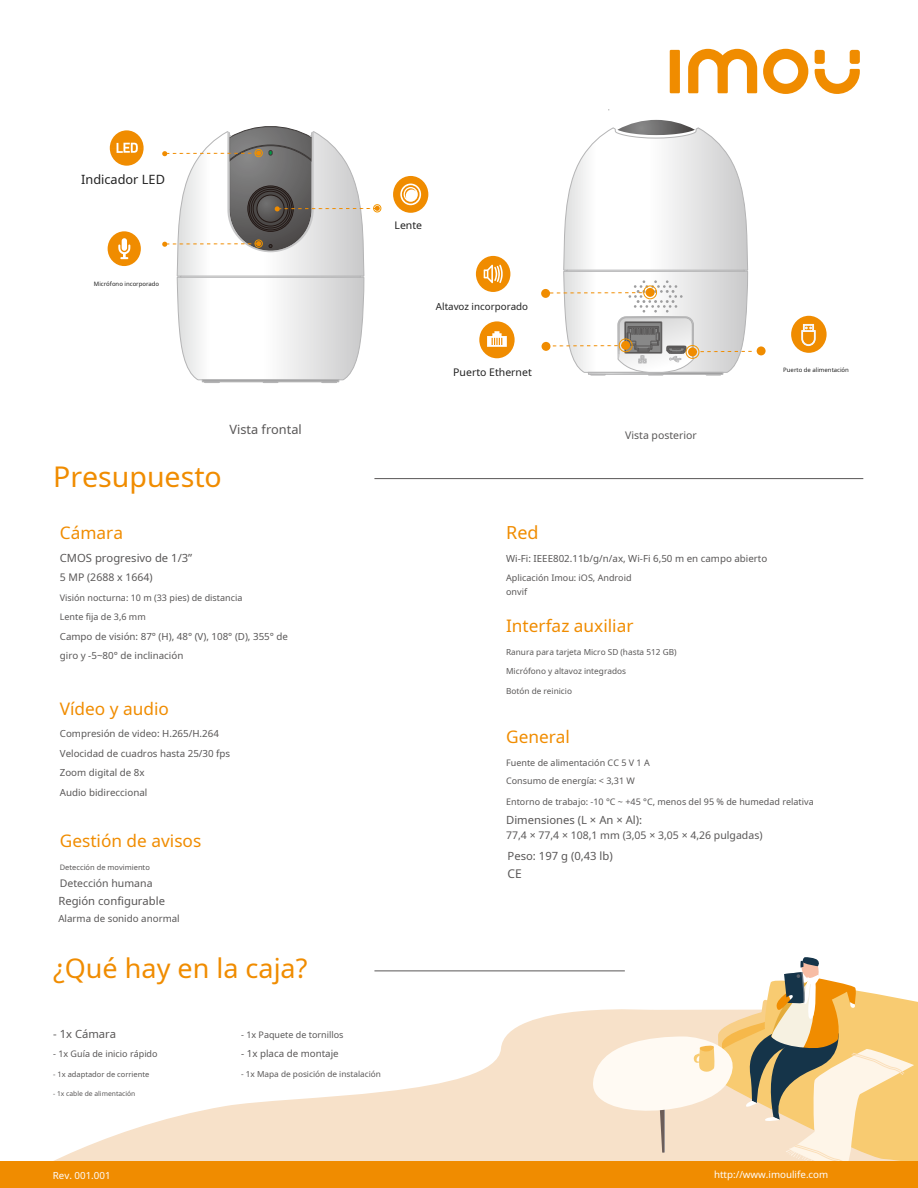
<style>
.page{position:relative;width:918px;height:1188px;background:#fff}
.page>*{position:absolute;margin:0;border:0;box-sizing:border-box;transform-origin:0 0}
.t1{font:28.5px "Noto Sans";color:#f08c00}
.t2{font:27px "Noto Sans";color:#f08c00}
.t3{font:18px "Noto Sans";color:#f08c00}
.t4{font:17.25px "Noto Sans";color:#f08c00}
.t5{font:12.75px "Noto Sans";color:#212121}
.t6{font:12.75px "Noto Sans";color:#595757}
.t7{font:12px "Noto Sans";color:#595757}
.t8{font:11.25px "Noto Sans";color:#595757}
.t9{font:10.5px "Noto Sans";color:#595757}
.t10{font:10.5px "Noto Sans";color:#212121}
.t11{font:9.75px/19.5px "Noto Sans";color:#595757}
.t12{font:9.75px "Noto Sans";color:#fdfdfe}
.t13{font:9.75px "Noto Sans";color:#212121}
.t14{font:9px/19.6px "Noto Sans";color:#595757}
.t15{font:8.25px "Noto Sans";color:#595757}
.t16{font:7.5px "Noto Sans";color:#595757}
.t17{font:6.75px "Noto Sans";color:#595757}
.t18{font:6px "Noto Sans";color:#212121}
</style>
<div class="page">
<svg style="left:54px;top:1010px;width:536px;height:151px"></svg>
<svg style="left:590px;top:957px;width:328px;height:204px"></svg>
<hr style="left:374px;top:478px;width:489px;height:1px;background:#595757">
<hr style="left:374px;top:971px;width:251px;height:1px;background:#595757">
<div style="left:0;top:1161px;width:918px;height:27px;background:#f08c00"></div>
<div style="left:670px;top:50px;width:10px;height:43px;background:#f08c00"></div>
<svg style="left:763px;top:49px;width:45px;height:45px"></svg>
<div style="left:815px;top:50px;width:10px;height:14px;background:#f08c00;border-radius:3px"></div>
<div style="left:850px;top:50px;width:10px;height:14px;background:#f08c00;border-radius:3px"></div>
<svg style="left:815px;top:69px;width:45px;height:25px"></svg>
<svg style="left:688px;top:49px;width:69px;height:44px"></svg>
<svg style="left:563px;top:127px;width:185px;height:153px"></svg>
<hr style="left:567px;top:270px;width:177px;height:1px;background:#b4b4b5">
<hr style="left:567px;top:271px;width:177px;height:1px;background:#b4b4b5">
<svg style="left:618px;top:120px;width:77px;height:15px"></svg>
<div style="left:757px;top:346px;width:9px;height:9px;background:#f08c00;border-radius:50%"></div>
<div style="left:542px;top:342px;width:8px;height:9px;background:#f08c00;border-radius:50%"></div>
<div style="left:476px;top:256px;width:34px;height:36px;background:#f08c00;border-radius:50%"></div>
<svg style="left:484px;top:265px;width:19px;height:18px"></svg>
<div style="left:541px;top:289px;width:9px;height:9px;background:#f08c00;border-radius:50%"></div>
<svg style="left:545px;top:280px;width:207px;height:96px"></svg>
<div style="left:643px;top:286px;width:14px;height:13px;border:1px solid #f29600;border-radius:50%"></div>
<div style="left:646px;top:288px;width:9px;height:9px;background:#f08c00;border-radius:50%"></div>
<div style="left:791px;top:316px;width:36px;height:37px;background:#f08c00;border-radius:50%"></div>
<svg style="left:801px;top:324px;width:15px;height:22px"></svg>
<div style="left:479px;top:321px;width:36px;height:37px;background:#f08c00;border-radius:50%"></div>
<svg style="left:487px;top:331px;width:20px;height:16px"></svg>
<svg style="left:176px;top:252px;width:189px;height:128px"></svg>
<svg style="left:202px;top:379px;width:137px;height:4px"></svg>
<hr style="left:181px;top:276px;width:179px;height:1px;background:#b4b4b5">
<hr style="left:181px;top:277px;width:179px;height:1px;background:#b4b4b5">
<svg style="left:110px;top:130px;width:34px;height:36px"></svg>
<div style="left:373px;top:204px;width:8px;height:8px;border:1px solid #f29600;border-radius:50%"></div>
<div style="left:393px;top:176px;width:35px;height:37px;background:#f08c00;border-radius:50%"></div>
<svg style="left:400px;top:184px;width:21px;height:21px"></svg>
<div style="left:108px;top:231px;width:33px;height:35px;background:#f08c00;border-radius:50%"></div>
<svg style="left:118px;top:238px;width:12px;height:21px"></svg>
<svg style="left:162px;top:126px;width:218px;height:126px"></svg>
<h3 class="t5" style="left:81px;top:170px;width:85px">Indicador LED</h3>
<p class="t18" style="left:94px;top:280px;width:67px">Micrófono incorporado</p>
<h3 class="t6" style="left:230px;top:420px;width:74px">Vista frontal</h3>
<p class="t10" style="left:395px;top:217px;width:29px">Lente</p>
<p class="t13" style="left:436px;top:299px;width:94px">Altavoz incorporado</p>
<p class="t10" style="left:453px;top:365px;width:80px">Puerto Ethernet</p>
<p class="t18" style="left:783px;top:366px;width:67px">Puerto de alimentación</p>
<p class="t9" style="left:625px;top:428px;width:73px">Vista posterior</p>
<h1 class="t1" style="left:53px;top:456px;width:170px">Presupuesto</h1>
<h3 class="t4" style="left:60px;top:521px;width:65px">Cámara</h3>
<h3 class="t3" style="left:506px;top:520px;width:34px">Red</h3>
<p class="t8" style="left:60px;top:550px;width:134px">CMOS progresivo de 1/3”</p>
<p class="t9" style="left:60px;top:570px;width:94px">5 MP (2688 x 1664)</p>
<p class="t14" style="left:60px;top:587px;width:184px">Visión nocturna: 10 m (33 pies) de distancia<br>Lente fija de 3,6 mm</p>
<p class="t11" style="left:60px;top:626px;width:230px">Campo de visión: 87° (H), 48° (V), 108° (D), 355° de giro y -5~80° de inclinación</p>
<p class="t11" style="left:506px;top:548px;width:263px">Wi-Fi: IEEE802.11b/g/n/ax, Wi-Fi 6,50 m en campo abierto</p>
<p class="t14" style="left:506px;top:570px;width:127px;line-height:14.4px">Aplicación Imou: iOS, Android onvif</p>
<h3 class="t4" style="left:506px;top:614px;width:129px">Interfaz auxiliar</h3>
<p class="t15" style="left:506px;top:646px;width:172px">Ranura para tarjeta Micro SD (hasta 512 GB)</p>
<p class="t15" style="left:506px;top:665px;width:121px">Micrófono y altavoz integrados</p>
<p class="t15" style="left:506px;top:685px;width:67px">Botón de reinicio</p>
<h3 class="t4" style="left:60px;top:696px;width:111px">Vídeo y audio</h3>
<p class="t11" style="left:60px;top:724px;width:172px">Compresión de video: H.265/H.264<br>Velocidad de cuadros hasta 25/30 fps<br>Zoom digital de 8x<br>Audio bidireccional</p>
<h3 class="t4" style="left:506px;top:725px;width:65px">General</h3>
<p class="t14" style="left:506px;top:753px;width:145px;line-height:18.8px">Fuente de alimentación CC 5 V 1 A<br>Consumo de energía: &lt; 3,31 W</p>
<p class="t14" style="left:506px;top:791px;width:309px">Entorno de trabajo: -10 °C ~ +45 °C, menos del 95 % de humedad relativa</p>
<p class="t8" style="left:506px;top:812px;width:138px">Dimensiones (L × An × Al):</p>
<p class="t9" style="left:506px;top:827px;width:258px">77,4 × 77,4 × 108,1 mm (3,05 × 3,05 × 4,26 pulgadas)</p>
<h3 class="t4" style="left:60px;top:829px;width:143px">Gestión de avisos</h3>
<p class="t16" style="left:60px;top:862px;width:92px">Detección de movimiento</p>
<p class="t9" style="left:60px;top:876px;width:94px">Detección humana</p>
<p class="t8" style="left:58px;top:893px;width:108px">Región configurable</p>
<p class="t11" style="left:58px;top:909px;width:123px">Alarma de sonido anormal</p>
<h2 class="t2" style="left:53px;top:949px;width:256px">¿Qué hay en la caja?</h2>
<p class="t8" style="left:53px;top:1026px;width:65px">- 1x Cámara</p>
<p class="t14" style="left:53px;top:1044px;width:106px">- 1x Guía de inicio rápido</p>
<p class="t16" style="left:53px;top:1069px;width:98px">- 1x adaptador de corriente</p>
<p class="t17" style="left:53px;top:1089px;width:84px">- 1x cable de alimentación</p>
<p class="t14" style="left:241px;top:1024px;width:104px">- 1x Paquete de tornillos</p>
<p class="t11" style="left:241px;top:1044px;width:99px">- 1x placa de montaje</p>
<p class="t15" style="left:241px;top:1068px;width:141px">- 1x Mapa de posición de instalación</p>
<p class="t8" style="left:508px;top:848px;width:107px">Peso: 197 g (0,43 lb)</p>
<p class="t7" style="left:508px;top:865px;width:16px">CE</p>
<p class="t12" style="left:53px;top:1169px;width:59px">Rev. 001.001</p>
<p class="t12" style="left:714px;top:1168px;width:116px">http://www.imoulife.com</p>
</div>
